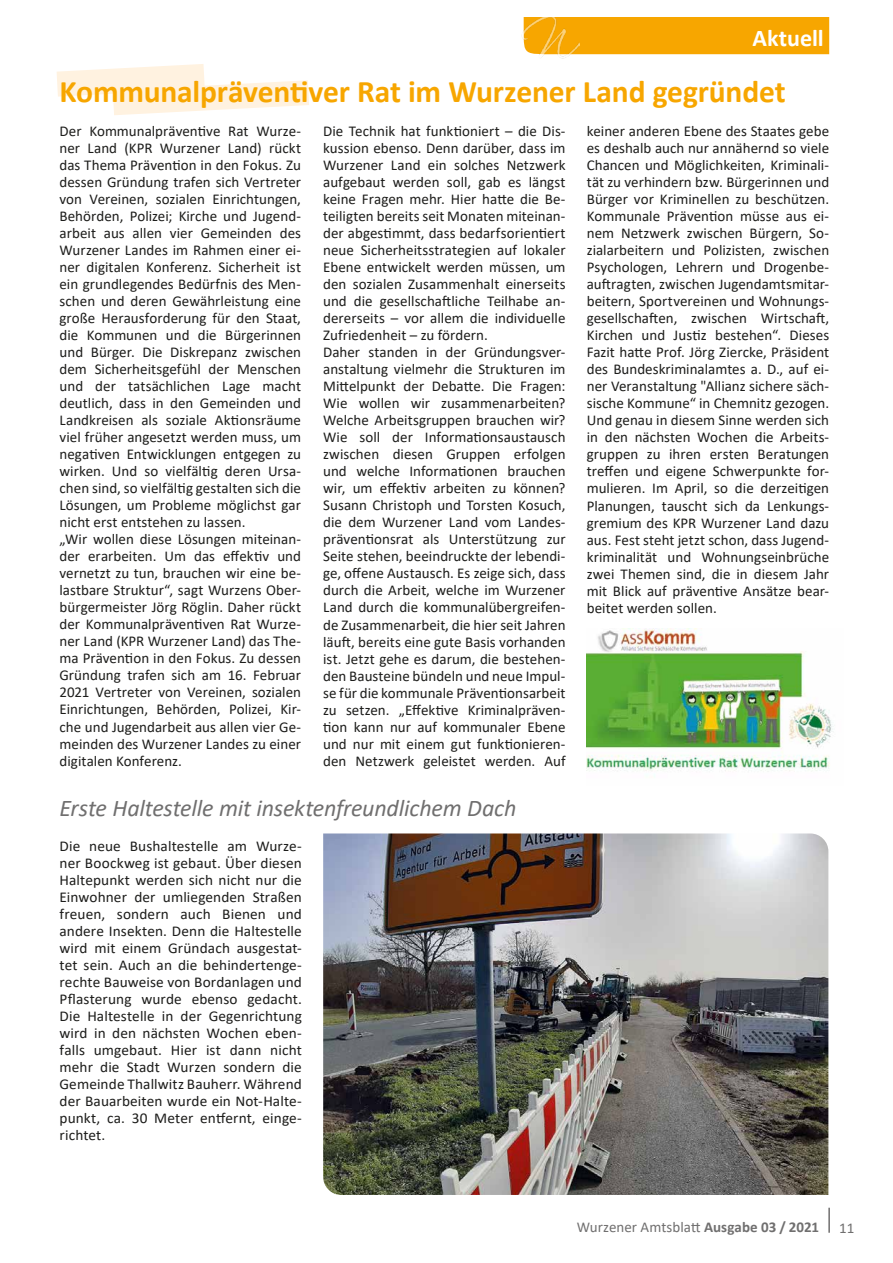
<style>
.page{position:relative;width:893px;height:1263px;background:#fff}
.page>*{position:absolute;margin:0;border:0;box-sizing:border-box;transform-origin:0 0}
.t1{font:700 31.5px "Calibri";letter-spacing:-.005em;color:#f7a600}
.t2{font:italic 24px "Calibri";letter-spacing:-.005em;color:#706f6f}
.t3{font:700 24px "Calibri";letter-spacing:-.005em;color:#fff}
.t4{font:15px/17px "Calibri";color:#1d1d1b}
.t5{font:15px "Calibri";color:#706f6f}
.s1{font-weight:700}
</style>
<div class="page">
<hr style="left:828px;top:1208px;width:2px;height:25px;background:#706f6f">
<div style="left:579px;top:17px;width:250px;height:38px;background:#f7a600"></div>
<img style="left:523px;top:17px;width:56px;height:42px">
<svg style="left:57px;top:64px;width:252px;height:51px"></svg>
<img style="left:323px;top:833px;width:505px;height:362px">
<img style="left:587px;top:628px;width:246px;height:149px">
<h2 class="t3" style="left:752px;top:21px;width:73px">Aktuell</h2>
<h2 class="t3" style="left:759px;top:21px;width:66px">Rubrik</h2>
<h1 class="t1" style="left:60px;top:69px;width:728px">Kommunalpräventiver Rat im Wurzener Land gegründet</h1>
<p class="t4" style="left:60px;top:122px;width:243px">Der Kommunalpräventive Rat Wurze&shy;ner Land (KPR Wurzener Land) rückt das Thema Prävention in den Fokus. Zu dessen Gründung trafen sich Vertreter von Vereinen, sozialen Einrichtungen, Behörden, Polizei; Kirche und Jugend&shy;arbeit aus allen vier Gemeinden des Wurzener Landes im Rahmen einer ei&shy;ner digitalen Konferenz. Sicherheit ist ein grundlegendes Bedürfnis des Men&shy;schen und deren Gewährleistung eine große Herausforderung für den Staat, die Kommunen und die Bürgerinnen und Bürger. Die Diskrepanz zwischen dem Sicherheitsgefühl der Menschen und der tatsächlichen Lage macht deutlich, dass in den Gemeinden und Landkreisen als soziale Aktionsräume viel früher angesetzt werden muss, um negativen Entwicklungen entgegen zu wirken. Und so vielfältig deren Ursa&shy;chen sind, so vielfältig gestalten sich die Lösungen, um Probleme möglichst gar nicht erst entstehen zu lassen.<br>„Wir wollen diese Lösungen miteinan&shy;der erarbeiten. Um das effektiv und vernetzt zu tun, brauchen wir eine be&shy;lastbare Struktur“, sagt Wurzens Ober&shy;bürgermeister Jörg Röglin. Daher rückt der Kommunalpräventiven Rat Wurze&shy;ner Land (KPR Wurzener Land) das The&shy;ma Prävention in den Fokus. Zu dessen Gründung trafen sich am 16. Februar 2021 Vertreter von Vereinen, sozialen Einrichtungen, Behörden, Polizei, Kir&shy;che und Jugendarbeit aus allen vier Ge&shy;meinden des Wurzener Landes zu einer digitalen Konferenz.</p>
<p class="t4" style="left:323px;top:122px;width:244px">Die Technik hat funktioniert – die Dis&shy;kussion ebenso. Denn darüber, dass im Wurzener Land ein solches Netzwerk aufgebaut werden soll, gab es längst keine Fragen mehr. Hier hatte die Be&shy;teiligten bereits seit Monaten miteinan&shy;der abgestimmt, dass bedarfsorientiert neue Sicherheitsstrategien auf lokaler Ebene entwickelt werden müssen, um den sozialen Zusammenhalt einerseits und die gesellschaftliche Teilhabe an&shy;dererseits – vor allem die individuelle Zufriedenheit – zu fördern.<br>Daher standen in der Gründungsver&shy;anstaltung vielmehr die Strukturen im Mittelpunkt der Debatte. Die Fragen:<br>Wie wollen wir zusammenarbeiten?<br>Welche Arbeitsgruppen brauchen wir?<br>Wie soll der Informationsaustausch zwischen diesen Gruppen erfolgen und welche Informationen brauchen wir, um effektiv arbeiten zu können?<br>Susann Christoph und Torsten Kosuch, die dem Wurzener Land vom Landes&shy;präventionsrat als Unterstützung zur Seite stehen, beeindruckte der lebendi&shy;ge, offene Austausch. Es zeige sich, dass durch die Arbeit, welche im Wurzener Land durch die kommunalübergreifen&shy;de Zusammenarbeit, die hier seit Jahren läuft, bereits eine gute Basis vorhanden ist. Jetzt gehe es darum, die bestehen&shy;den Bausteine bündeln und neue Impul&shy;se für die kommunale Präventionsarbeit zu setzen. „Effektive Kriminalpräven&shy;tion kann nur auf kommunaler Ebene und nur mit einem gut funktionieren&shy;den Netzwerk geleistet werden. Auf</p>
<p class="t4" style="left:587px;top:122px;width:244px;text-align:justify">keiner anderen Ebene des Staates gebe es deshalb auch nur annähernd so viele Chancen und Möglichkeiten, Kriminali&shy;tät zu verhindern bzw. Bürgerinnen und Bürger vor Kriminellen zu beschützen.<br>Kommunale Prävention müsse aus ei&shy;nem Netzwerk zwischen Bürgern, So&shy;zialarbeitern und Polizisten, zwischen Psychologen, Lehrern und Drogenbe&shy;auftragten, zwischen Jugendamtsmitar&shy;beitern, Sportvereinen und Wohnungs&shy;gesellschaften, zwischen Wirtschaft, Kirchen und Justiz bestehen“. Dieses Fazit hatte Prof. Jörg Ziercke, Präsident des Bundeskriminalamtes a. D., auf ei&shy;ner Veranstaltung "Allianz sichere säch&shy;sische Kommune“ in Chemnitz gezogen.<br>Und genau in diesem Sinne werden sich in den nächsten Wochen die Arbeits&shy;gruppen zu ihren ersten Beratungen treffen und eigene Schwerpunkte for&shy;mulieren. Im April, so die derzeitigen Planungen, tauscht sich da Lenkungs&shy;gremium des KPR Wurzener Land dazu aus. Fest steht jetzt schon, dass Jugend&shy;kriminalität und Wohnungseinbrüche zwei Themen sind, die in diesem Jahr mit Blick auf präventive Ansätze bear&shy;beitet werden sollen.</p>
<h2 class="t2" style="left:60px;top:792px;width:458px">Erste Haltestelle mit insektenfreundlichem Dach</h2>
<p class="t4" style="left:60px;top:837px;width:244px;text-align:justify">Die neue Bushaltestelle am Wurze&shy;ner Boockweg ist gebaut. Über diesen Haltepunkt werden sich nicht nur die Einwohner der umliegenden Straßen freuen, sondern auch Bienen und andere Insekten. Denn die Haltestelle wird mit einem Gründach ausgestat&shy;tet sein. Auch an die behindertenge&shy;rechte Bauweise von Bordanlagen und Pflasterung wurde ebenso gedacht.<br>Die Haltestelle in der Gegenrichtung wird in den nächsten Wochen eben&shy;falls umgebaut. Hier ist dann nicht mehr die Stadt Wurzen sondern die Gemeinde Thallwitz Bauherr. Während der Bauarbeiten wurde ein Not-Halte&shy;punkt, ca. 30 Meter entfernt, einge&shy;richtet.</p>
<p class="t5" style="left:577px;top:1217px;width:244px">Wurzener Amtsblatt <span class="s1">Ausgabe 03 / 2021</span></p>
<p class="t5" style="left:839px;top:1217px;width:17px">11</p>
</div>
